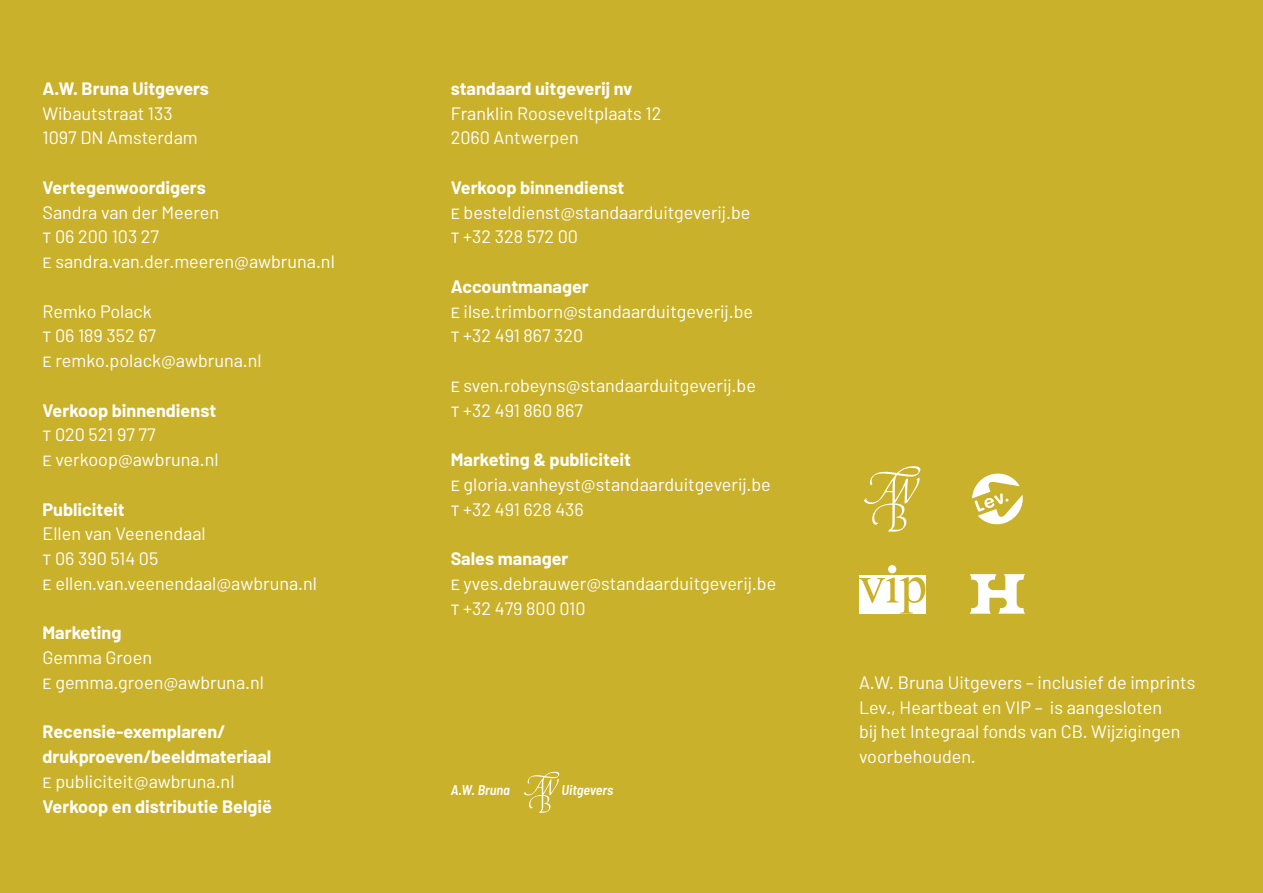
<style>
.page{position:relative;width:1263px;height:893px;background:#cab12b}
.page>*{position:absolute;margin:0;border:0;box-sizing:border-box;transform-origin:0 0}
.t1{font:18px/24.8px "Barlow";color:#fff}
.t2{font:700 18px/24.8px "Barlow";color:#fff}
.t3{font:italic 600 semi-condensed 14.1px "Barlow";color:#fff}
</style>
<div class="page">
<svg style="left:524px;top:771px;width:35px;height:42px"></svg>
<svg style="left:969px;top:574px;width:56px;height:40px"></svg>
<svg style="left:972px;top:473px;width:51px;height:52px"></svg>
<div style="left:859px;top:576px;width:66px;height:38px;background:#fff"></div>
<div style="left:888px;top:565px;width:8px;height:8px;background:#fff;border-radius:50%"></div>
<svg style="left:859px;top:577px;width:66px;height:37px"></svg>
<svg style="left:864px;top:466px;width:56px;height:66px"></svg>
<p class="t2" style="left:43px;top:76px;width:168px">A.W. Bruna Uitgevers</p>
<p class="t1" style="left:43px;top:100px;width:157px">Wibautstraat 133<br>1097 DN Amsterdam</p>
<p class="t2" style="left:43px;top:175px;width:165px">Vertegenwoordigers</p>
<p class="t1" style="left:43px;top:199px;width:294px">Sandra van der Meeren<br>t 06 200 103 27<br>e sandra.van.der.meeren@awbruna.nl</p>
<p class="t1" style="left:43px;top:298px;width:221px">Remko Polack<br>t 06 189 352 67<br>e remko.polack@awbruna.nl</p>
<p class="t2" style="left:43px;top:398px;width:175px">Verkoop binnendienst</p>
<p class="t1" style="left:43px;top:422px;width:178px">t 020 521 97 77<br>e verkoop@awbruna.nl</p>
<p class="t2" style="left:43px;top:497px;width:84px">Publiciteit</p>
<p class="t1" style="left:43px;top:521px;width:276px">Ellen van Veenendaal<br>t 06 390 514 05<br>e ellen.van.veenendaal@awbruna.nl</p>
<p class="t2" style="left:43px;top:621px;width:80px">Marketing</p>
<p class="t1" style="left:43px;top:645px;width:223px">Gemma Groen<br>e gemma.groen@awbruna.nl</p>
<p class="t2" style="left:43px;top:720px;width:230px">Recensie-exemplaren/ drukproeven/beeldmateriaal</p>
<p class="t1" style="left:43px;top:769px;width:193px">e publiciteit@awbruna.nl</p>
<p class="t2" style="left:43px;top:794px;width:231px">Verkoop en distributie België</p>
<p class="t2" style="left:451px;top:76px;width:183px">standaard uitgeverij nv</p>
<p class="t1" style="left:451px;top:100px;width:212px">Franklin Rooseveltplaats 12<br>2060 Antwerpen</p>
<p class="t2" style="left:451px;top:175px;width:175px">Verkoop binnendienst</p>
<p class="t1" style="left:451px;top:199px;width:301px">e besteldienst@standaarduitgeverij.be t +32 328 572 00</p>
<p class="t2" style="left:451px;top:274px;width:140px">Accountmanager</p>
<p class="t1" style="left:451px;top:298px;width:304px">e ilse.trimborn@standaarduitgeverij.be t +32 491 867 320</p>
<p class="t1" style="left:451px;top:373px;width:307px">e sven.robeyns@standaarduitgeverij.be t +32 491 860 867</p>
<p class="t2" style="left:451px;top:447px;width:182px">Marketing &amp; publiciteit</p>
<p class="t1" style="left:451px;top:472px;width:322px">e gloria.vanheyst@standaarduitgeverij.be t +32 491 628 436</p>
<p class="t2" style="left:451px;top:546px;width:119px">Sales manager</p>
<p class="t1" style="left:451px;top:571px;width:327px">e yves.debrauwer@standaarduitgeverij.be t +32 479 800 010</p>
<p class="t3" style="left:451px;top:781px;width:61px">A.W. Bruna</p>
<p class="t3" style="left:561px;top:781px;width:53px">Uitgevers</p>
<p class="t1" style="left:859px;top:670px;width:338px">A.W. Bruna Uitgevers – inclusief de imprints Lev., Heartbeat en VIP – is aangesloten<br>bij het Integraal fonds van CB. Wijzigingen voorbehouden.</p>
</div>
